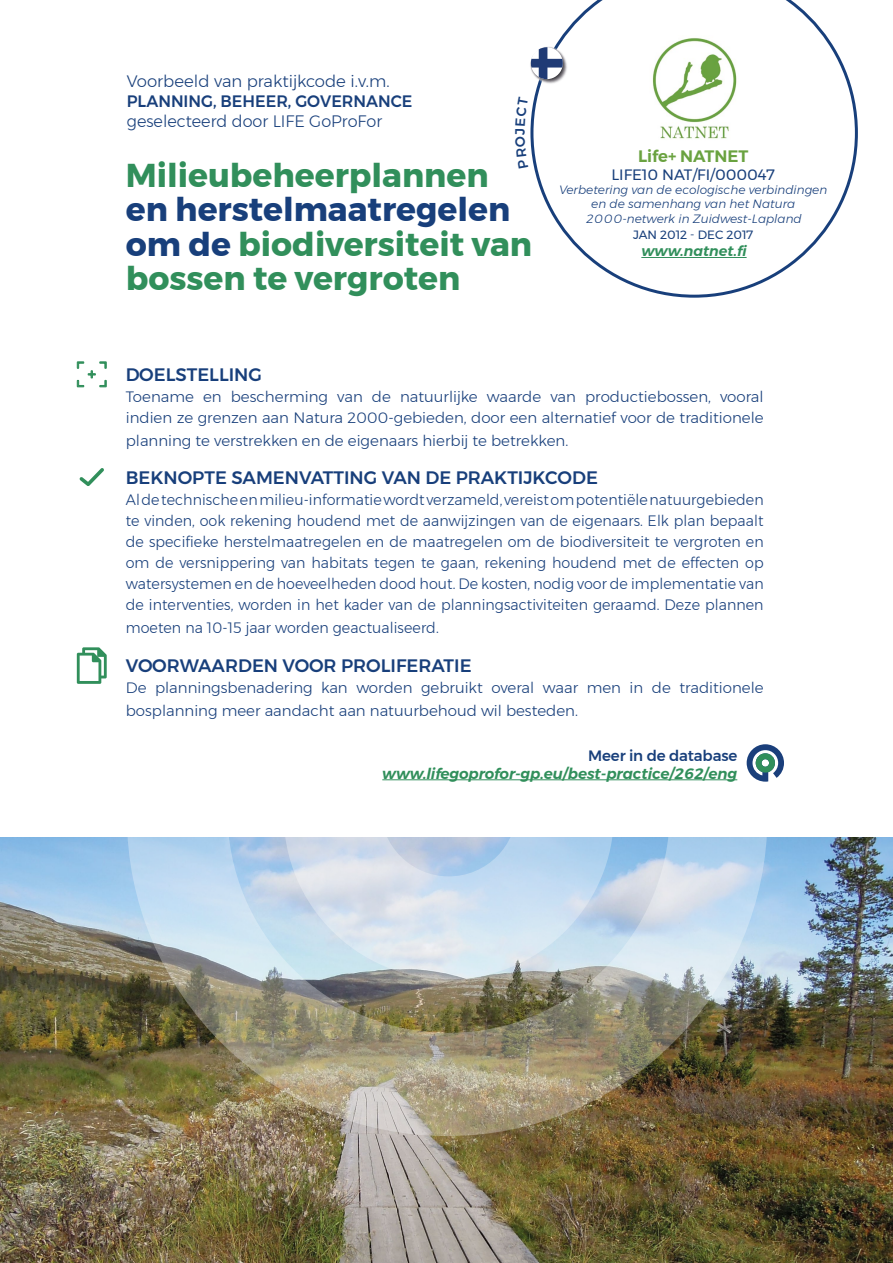
<style>
.page{position:relative;width:893px;height:1263px;background:#fff}
.page>*{position:absolute;margin:0;border:0;box-sizing:border-box;transform-origin:0 0}
.t1{font:700 33px/34.5px "Montserrat";color:#318f5b}
.t2{font:500 18px "Montserrat";color:#183f7b}
.t3{font:300 16.5px "Montserrat";color:#183f7b}
.t4{font:500 16.5px "Montserrat";color:#183f7b}
.t5{font:600 16.5px "Montserrat";color:#6aa240}
.t6{font:300 15px/21px "Montserrat";color:#183f7b;text-align:justify;scale:.95 1}
.t7{font:300 15px/21px "Montserrat";color:#183f7b}
.t8{font:italic 600 15px "Montserrat";letter-spacing:-.01em;color:#318f5b}
.t9{font:15px "Montserrat";color:#183f7b}
.t10{font:500 15px "Montserrat";letter-spacing:-.01em;color:#183f7b}
.t11{font:italic 600 14.25px "Montserrat";color:#318f5b}
.t12{font:italic 300 12px/14.4px "Montserrat";color:#183f7b;text-align:center}
.t13{font:12px "Montserrat";color:#183f7b}
.s1{color:#183f7b}
</style>
<div class="page">
<img style="left:0;top:838px;width:893px;height:425px">
<img style="left:127px;top:760px;width:640px;height:376px">
<hr style="left:382px;top:779px;width:355px;height:1px;background:#318f5b">
<svg style="left:530px;top:0;width:328px;height:298px"></svg>
<svg style="left:77px;top:361px;width:30px;height:26px"></svg>
<svg style="left:79px;top:468px;width:25px;height:18px"></svg>
<svg style="left:77px;top:647px;width:30px;height:37px"></svg>
<svg style="left:747px;top:744px;width:37px;height:38px"></svg>
<svg style="left:530px;top:46px;width:38px;height:39px"></svg>
<img style="left:649px;top:35px;width:90px;height:105px">
<p class="t3" style="left:127px;top:69px;width:264px">Voorbeeld van praktijkcode i.v.m.</p>
<p class="t4" style="left:127px;top:88px;width:287px">PLANNING, BEHEER, GOVERNANCE</p>
<p class="t3" style="left:127px;top:109px;width:257px">geselecteerd door LIFE GoProFor</p>
<h1 class="t1" style="left:126px;top:158px;width:364px">Milieubeheerplannen</h1>
<h1 class="t1" style="left:126px;top:192px;width:408px"><span class="s1">en herstelmaatregelen om de</span> biodiversiteit van bossen te vergroten</h1>
<p class="t5" style="left:638px;top:143px;width:112px">Life+ NATNET</p>
<p class="t9" style="left:611px;top:163px;width:165px">LIFE10 NAT/FI/000047</p>
<p class="t12" style="left:559px;top:182px;width:270px">Verbetering van de ecologische verbindingen en de samenhang van het Natura<br>2000-netwerk in Zuidwest-Lapland</p>
<p class="t13" style="left:633px;top:226px;width:121px">JAN 2012 - DEC 2017</p>
<p class="t11" style="left:641px;top:240px;width:107px">www.natnet.fi</p>
<p class="t2" style="left:126px;top:360px;width:138px">DOELSTELLING</p>
<p class="t7" style="left:126px;top:386px;width:639px">Toename en bescherming van de natuurlijke waarde van productiebossen, vooral indien ze grenzen aan Natura 2000-gebieden, door een alternatief voor de traditionele</p>
<p class="t7" style="left:126px;top:429px;width:444px">planning te verstrekken en de eigenaars hierbij te betrekken.</p>
<p class="t2" style="left:126px;top:464px;width:474px">BEKNOPTE SAMENVATTING VAN DE PRAKTIJKCODE</p>
<p class="t6" style="left:126px;top:489px;width:673px">Al de technische en milieu-informatie wordt verzameld, vereist om potentiële natuurgebieden te vinden, ook rekening houdend met de aanwijzingen van de eigenaars. Elk plan bepaalt de specifieke herstelmaatregelen en de maatregelen om de biodiversiteit te vergroten en om de versnippering van habitats tegen te gaan, rekening houdend met de effecten op watersystemen en de hoeveelheden dood hout. De kosten, nodig voor de implementatie van de interventies, worden in het kader van de planningsactiviteiten geraamd. Deze plannen</p>
<p class="t6" style="left:126px;top:617px;width:331px">moeten na 10-15 jaar worden geactualiseerd.</p>
<p class="t2" style="left:126px;top:652px;width:347px">VOORWAARDEN VOOR PROLIFERATIE</p>
<p class="t7" style="left:126px;top:676px;width:639px;line-height:22.5px">De planningsbenadering kan worden gebruikt overal waar men in de traditionele bosplanning meer aandacht aan natuurbehoud wil besteden.</p>
<p class="t10" style="left:588px;top:744px;width:151px">Meer in de database</p>
<p class="t8" style="left:382px;top:761px;width:356px">www.lifegoprofor-gp.eu/best-practice/262/eng</p>
</div>
